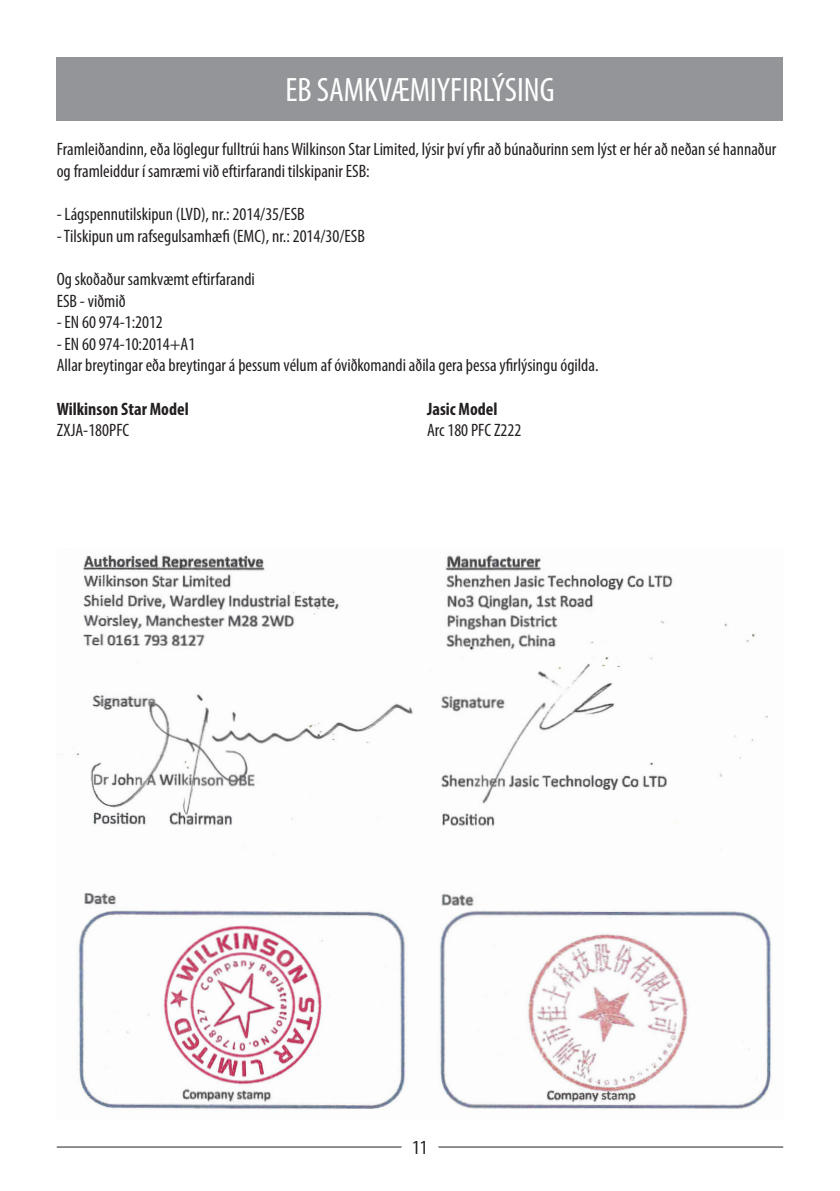
<style>
.page{position:relative;width:840px;height:1191px;background:#fff}
.page>*{position:absolute;margin:0;border:0;box-sizing:border-box;transform-origin:0 0}
.Table_RIght{font:condensed 34px "Myriad Pro";color:#fff}
.t1{font:condensed 20px "Myriad Pro";color:#231f20}
.Table_RIght-2{font:condensed 18px/21.6px "Myriad Pro";color:#231f20}
.Table_RIght-3{font:700 condensed 18px "Myriad Pro";color:#231f20}
</style>
<div class="page">
<hr style="left:57px;top:1146px;width:344px;height:1px;background:#231f20">
<hr style="left:438px;top:1146px;width:344px;height:1px;background:#231f20">
<img style="left:76px;top:554px;width:695px;height:556px">
<div style="left:57px;top:57px;width:725px;height:63px;background:#939598"></div>
<p class="Table_RIght" style="left:285px;top:70px;width:270px">EB SAMKVÆMIYFIRLÝSING</p>
<p class="Table_RIght-2" style="left:57px;top:138px;width:720px">Framleiðandinn, eða löglegur fulltrúi hans Wilkinson Star Limited, lýsir því yfir að búnaðurinn sem lýst er hér að neðan sé hannaður og framleiddur í samræmi við eftirfarandi tilskipanir ESB:</p>
<p class="Table_RIght-2" style="left:57px;top:203px;width:249px">- Lágspennutilskipun (LVD), nr.: 2014/35/ESB</p>
<p class="Table_RIght-2" style="left:57px;top:225px;width:309px">- Tilskipun um rafsegulsamhæfi (EMC), nr.: 2014/30/ESB</p>
<p class="Table_RIght-2" style="left:57px;top:268px;width:199px">Og skoðaður samkvæmt eftirfarandi</p>
<p class="Table_RIght-2" style="left:57px;top:289px;width:70px">ESB - viðmið</p>
<p class="Table_RIght-2" style="left:57px;top:311px;width:108px">- EN 60 974-1:2012</p>
<p class="Table_RIght-2" style="left:57px;top:333px;width:140px">- EN 60 974-10:2014+A1</p>
<p class="Table_RIght-2" style="left:57px;top:354px;width:543px">Allar breytingar eða breytingar á þessum vélum af óviðkomandi aðila gera þessa yfirlýsingu ógilda.</p>
<p class="Table_RIght-3" style="left:57px;top:397px;width:133px">Wilkinson Star Model</p>
<p class="Table_RIght-3" style="left:427px;top:397px;width:72px">Jasic Model</p>
<p class="Table_RIght-2" style="left:57px;top:419px;width:74px">ZXJA-180PFC</p>
<p class="Table_RIght-2" style="left:427px;top:419px;width:96px">Arc 180 PFC Z222</p>
<p class="t1" style="left:412px;top:1134px;width:17px">11</p>
</div>
